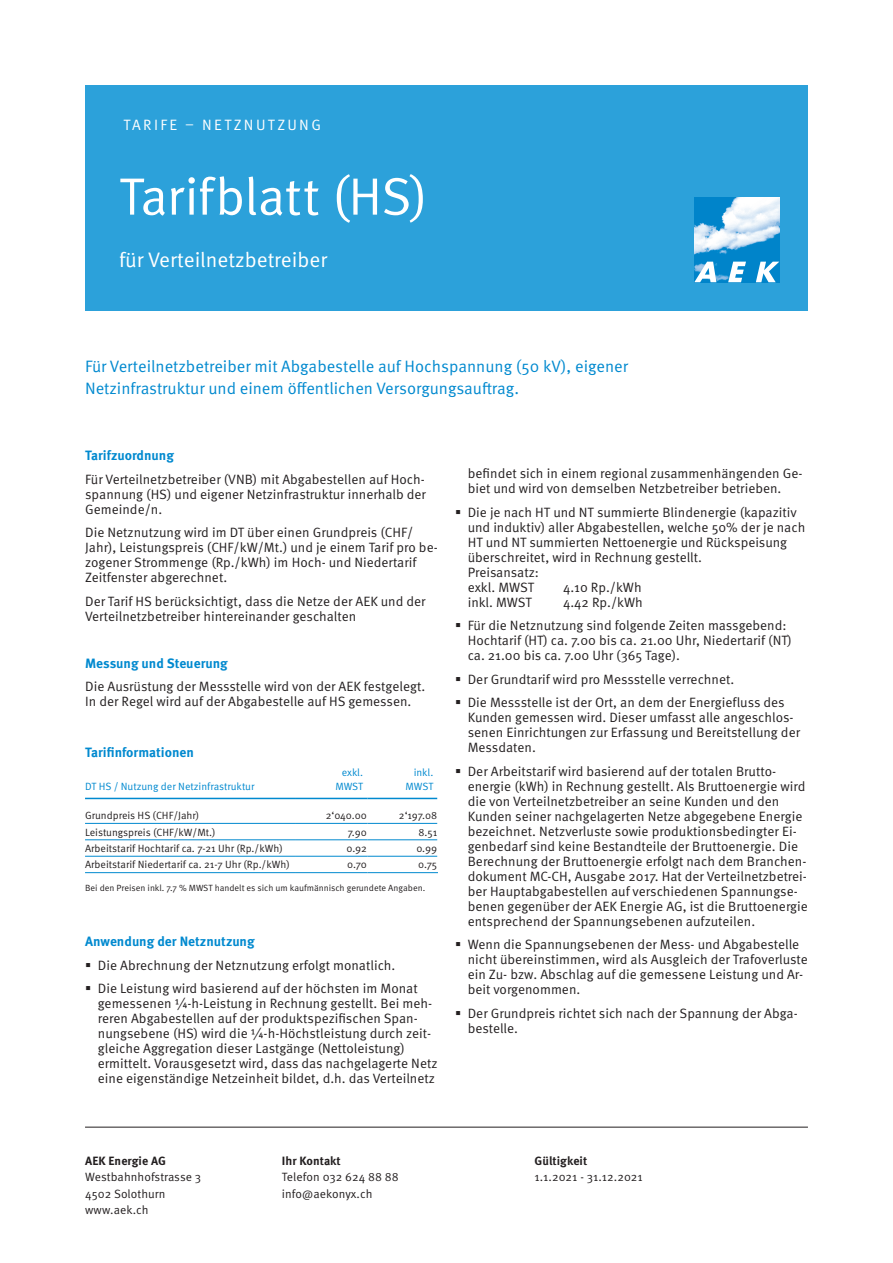
<style>
.page{position:relative;width:893px;height:1263px;background:#fff}
.page>*{position:absolute;margin:0;border:0;box-sizing:border-box;transform-origin:0 0}
.t1{font:52.5px "Meta OT Norm";letter-spacing:-.015em;color:#fff}
.t2{font:21px "Meta OT Norm";color:#fff}
.t3{font:16.5px/21px "Meta OT Norm";color:#0089cf}
.t4{font:15px "Meta OT Norm";letter-spacing:.16em;color:#fff}
.t5{font:13.5px/15px "Meta OT Norm";color:#231f20}
.t6{font:700 13.5px "Meta OT";color:#0089cf}
.t7{font:12px/16.5px "Meta OT Norm";letter-spacing:.005em;color:#231f20}
.t8{font:700 12px "Meta OT";letter-spacing:.005em;color:#231f20}
.t9{font:12px "Meta OT Norm";color:#242021}
.t10{font:700 12px "Meta OT";letter-spacing:.005em;color:#242021}
.t11{font:10.5px "Meta OT Norm";color:#231f20}
.t12{font:10.5px/13.5px "Meta OT Norm";letter-spacing:-.005em;color:#0089cf;text-align:right}
.t13{font:9px "Meta OT Norm";color:#231f20}
</style>
<div class="page">
<div style="left:85px;top:85px;width:723px;height:225px;background:#2ca1da"></div>
<hr style="left:85px;top:1127px;width:723px;height:1px;background:#231f20">
<hr style="left:85px;top:823px;width:211px;height:1px;background:#0089cf">
<hr style="left:296px;top:823px;width:71px;height:1px;background:#0089cf">
<hr style="left:367px;top:823px;width:70px;height:1px;background:#0089cf">
<hr style="left:85px;top:839px;width:211px;height:1px;background:#0089cf">
<hr style="left:296px;top:839px;width:71px;height:1px;background:#0089cf">
<hr style="left:367px;top:839px;width:70px;height:1px;background:#0089cf">
<hr style="left:85px;top:856px;width:211px;height:1px;background:#0089cf">
<hr style="left:296px;top:856px;width:71px;height:1px;background:#0089cf">
<hr style="left:367px;top:856px;width:70px;height:1px;background:#0089cf">
<hr style="left:85px;top:872px;width:211px;height:1px;background:#0089cf">
<hr style="left:296px;top:872px;width:71px;height:1px;background:#0089cf">
<hr style="left:367px;top:872px;width:71px;height:1px;background:#0089cf">
<hr style="left:85px;top:798px;width:211px;height:1px;background:#0089cf">
<hr style="left:296px;top:798px;width:71px;height:1px;background:#0089cf">
<hr style="left:367px;top:798px;width:70px;height:1px;background:#0089cf">
<svg style="left:85px;top:822px;width:198px;height:19px"></svg>
<svg style="left:326px;top:799px;width:42px;height:58px"></svg>
<svg style="left:399px;top:798px;width:39px;height:59px"></svg>
<img style="left:694px;top:197px;width:85px;height:85px">
<svg style="left:694px;top:262px;width:22px;height:20px"></svg>
<svg style="left:728px;top:262px;width:18px;height:20px"></svg>
<svg style="left:756px;top:262px;width:23px;height:20px"></svg>
<p class="t4" style="left:123px;top:116px;width:199px">TARIFE – NETZNUTZUNG</p>
<h1 class="t1" style="left:119px;top:166px;width:310px">Tarifblatt (HS)</h1>
<h2 class="t2" style="left:119px;top:247px;width:210px">für Verteilnetzbetreiber</h2>
<p class="t3" style="left:85px;top:357px;width:545px">Für Verteilnetzbetreiber mit Abgabestelle auf Hochspannung (50 kV), eigener<br>Netzinfrastruktur und einem öffentlichen Versorgungsauftrag.</p>
<p class="t6" style="left:85px;top:447px;width:90px">Tarifzuordnung</p>
<p class="t5" style="left:85px;top:472px;width:342px;text-align:justify">Für Verteilnetzbetreiber (VNB) mit Abgabestellen auf Hoch&shy;spannung (HS) und eigener Netzinfrastruktur innerhalb der Gemeinde/n.</p>
<p class="t5" style="left:85px;top:525px;width:354px">Die Netznutzung wird im DT über einen Grundpreis (CHF/ Jahr), Leistungspreis (CHF/kW/Mt.) und je einem Tarif pro be&shy;zogener Strommenge (Rp./kWh) im Hoch- und Niedertarif Zeitfenster abgerechnet.</p>
<p class="t5" style="left:85px;top:594px;width:342px">Der Tarif HS berücksichtigt, dass die Netze der AEK und der<br>Verteilnetzbetreiber hintereinander geschalten</p>
<p class="t6" style="left:85px;top:655px;width:144px">Messung und Steuerung</p>
<p class="t5" style="left:85px;top:679px;width:342px">Die Ausrüstung der Messstelle wird von der AEK festgelegt.<br>In der Regel wird auf der Abgabestelle auf HS gemessen.</p>
<p class="t6" style="left:85px;top:744px;width:110px">Tarifinformationen</p>
<p class="t12" style="left:85px;top:780px;width:171px">DT HS / Nutzung der Netzinfrastruktur</p>
<p class="t12" style="left:335px;top:766px;width:29px">exkl.<br>MWST</p>
<p class="t12" style="left:406px;top:766px;width:29px">inkl.<br>MWST</p>
<p class="t11" style="left:85px;top:809px;width:116px">Grundpreis HS (CHF/Jahr)</p>
<p class="t11" style="left:326px;top:809px;width:43px">2‘040.00</p>
<p class="t11" style="left:399px;top:809px;width:40px">2‘197.08</p>
<p class="t11" style="left:85px;top:826px;width:132px">Leistungspreis (CHF/kW/Mt.)</p>
<p class="t11" style="left:348px;top:826px;width:21px">7.90</p>
<p class="t11" style="left:419px;top:826px;width:20px">8.51</p>
<p class="t11" style="left:85px;top:842px;width:199px">Arbeitstarif Hochtarif ca. 7-21 Uhr (Rp./kWh)</p>
<p class="t11" style="left:346px;top:842px;width:22px">0.92</p>
<p class="t11" style="left:416px;top:842px;width:22px">0.99</p>
<p class="t11" style="left:85px;top:859px;width:206px">Arbeitstarif Niedertarif ca. 21-7 Uhr (Rp./kWh)</p>
<p class="t11" style="left:347px;top:859px;width:21px">0.70</p>
<p class="t11" style="left:418px;top:859px;width:21px">0.75</p>
<p class="t13" style="left:85px;top:882px;width:342px">Bei den Preisen inkl. 7.7 % MWST handelt es sich um kaufmännisch gerundete Angaben.</p>
<p class="t6" style="left:85px;top:933px;width:171px">Anwendung der Netznutzung</p>
<p class="t5" style="left:98px;top:954px;width:321px;line-height:23.5px">Die Abrechnung der Netznutzung erfolgt monatlich.<br>Die Leistung wird basierend auf der höchsten im Monat</p>
<p class="t5" style="left:98px;top:996px;width:341px">gemessenen ¼-h-Leistung in Rechnung gestellt. Bei meh&shy;reren Abgabestellen auf der produktspezifischen Span&shy;nungsebene (HS) wird die ¼-h-Höchstleistung durch zeit&shy;gleiche Aggregation dieser Lastgänge (Nettoleistung) ermittelt. Vorausgesetzt wird, dass das nachgelagerte Netz eine eigenständige Netzeinheit bildet, d.h. das Verteilnetz</p>
<p class="t8" style="left:85px;top:1153px;width:82px">AEK Energie AG</p>
<p class="t7" style="left:85px;top:1169px;width:118px">Westbahnhofstrasse 3<br>4502 Solothurn www.aek.ch</p>
<p class="t8" style="left:282px;top:1153px;width:60px">Ihr Kontakt</p>
<p class="t7" style="left:282px;top:1169px;width:118px">Telefon 032 624 88 88 info@aekonyx.ch</p>
<p class="t5" style="left:468px;top:466px;width:336px">befindet sich in einem regional zusammenhängenden Ge&shy;biet und wird von demselben Netzbetreiber betrieben.</p>
<p class="t5" style="left:468px;top:505px;width:339px">Die je nach HT und NT summierte Blindenergie (kapazitiv und induktiv) aller Abgabestellen, welche 50% der je nach HT und NT summierten Nettoenergie und Rückspeisung überschreitet, wird in Rechnung gestellt.<br>Preisansatz:<br>exkl. MWST</p>
<p class="t5" style="left:563px;top:580px;width:80px">4.10 Rp./kWh</p>
<p class="t5" style="left:468px;top:591px;width:320px;line-height:23.5px;text-indent:95px">4.42 Rp./kWh<br>Für die Netznutzung sind folgende Zeiten massgebend:</p>
<p class="t5" style="left:468px;top:633px;width:326px">Hochtarif (HT) ca. 7.00 bis ca. 21.00 Uhr, Niedertarif (NT) ca. 21.00 bis ca. 7.00 Uhr (365 Tage).</p>
<p class="t5" style="left:468px;top:668px;width:318px;line-height:23.5px">Der Grundtarif wird pro Messstelle verrechnet.<br>Die Messstelle ist der Ort, an dem der Energiefluss des</p>
<p class="t5" style="left:468px;top:710px;width:334px">Kunden gemessen wird. Dieser umfasst alle angeschlos&shy;senen Einrichtungen zur Erfassung und Bereitstellung der<br>Messdaten.</p>
<p class="t5" style="left:468px;top:764px;width:342px">Der Arbeitstarif wird basierend auf der totalen Brutto&shy;energie (kWh) in Rechnung gestellt. Als Bruttoenergie wird die von Verteilnetzbetreiber an seine Kunden und den Kunden seiner nachgelagerten Netze abgegebene Energie bezeichnet. Netzverluste sowie produktionsbedingter Ei&shy;genbedarf sind keine Bestandteile der Bruttoenergie. Die Berechnung der Bruttoenergie erfolgt nach dem Branchen&shy;dokument MC-CH, Ausgabe 2017. Hat der Verteilnetzbetrei&shy;ber Hauptabgabestellen auf verschiedenen Spannungse&shy;benen gegenüber der AEK Energie AG, ist die Bruttoenergie entsprechend der Spannungsebenen aufzuteilen.</p>
<p class="t5" style="left:468px;top:937px;width:342px">Wenn die Spannungsebenen der Mess- und Abgabestelle nicht übereinstimmen, wird als Ausgleich der Trafoverluste ein Zu- bzw. Abschlag auf die gemessene Leistung und Ar&shy;beit vorgenommen.</p>
<p class="t5" style="left:468px;top:1006px;width:332px">Der Grundpreis richtet sich nach der Spannung der Abga&shy;bestelle.</p>
<p class="t5" style="left:468px;top:595px;width:66px">inkl. MWST</p>
<p class="t10" style="left:535px;top:1153px;width:54px">Gültigkeit</p>
<p class="t9" style="left:535px;top:1170px;width:110px">1.1.2021 - 31.12.2021</p>
</div>
